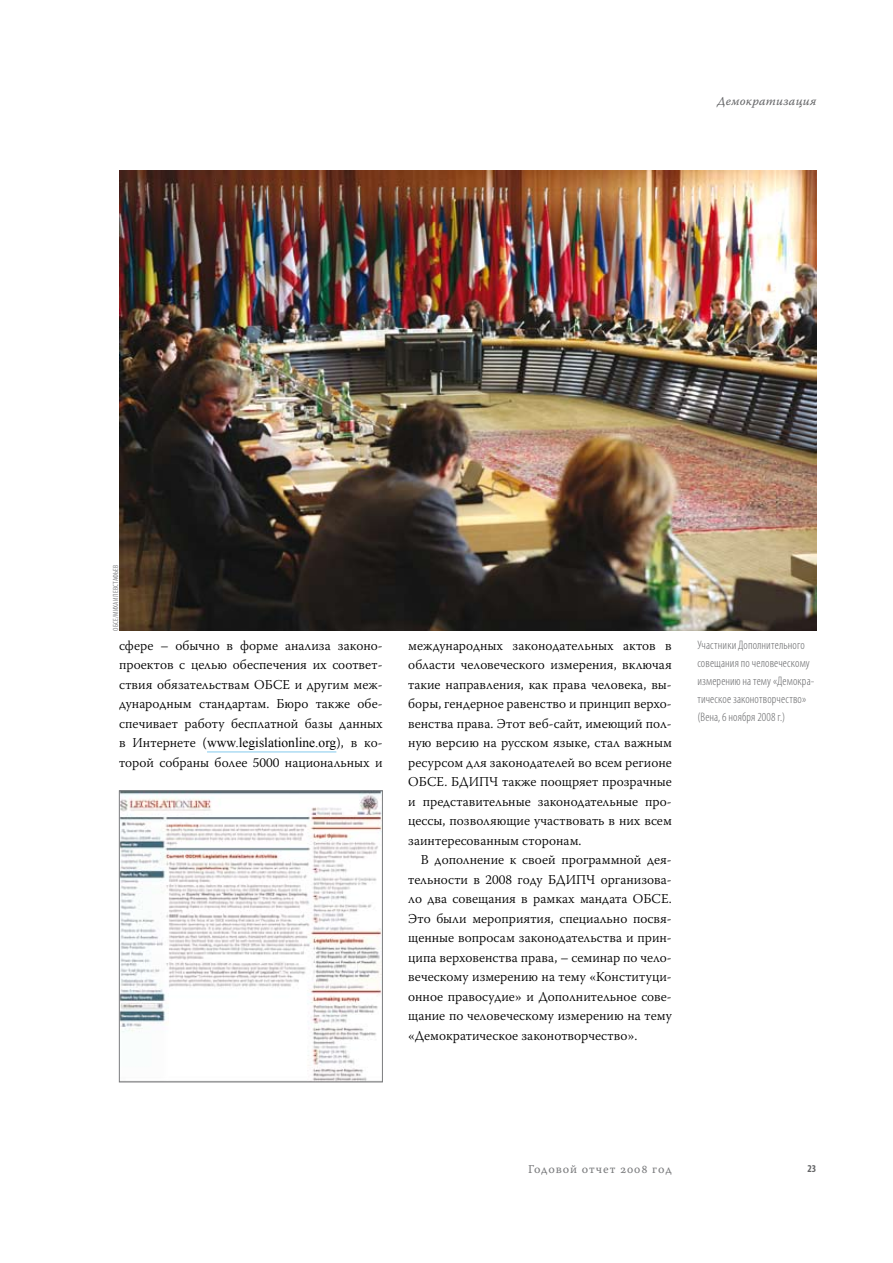
<style>
.page{position:relative;width:893px;height:1263px;background:#fff}
.page>*{position:absolute;margin:0;border:0;box-sizing:border-box;transform-origin:0 0}
.t1{font:300 13.5px/19.5px "Warnock Pro";color:#000;text-align:justify}
.t2{font:13.5px "Times New Roman";color:#000}
.t3{font:300 condensed 12.3px/18px "Myriad Pro";letter-spacing:.01em;color:#646567}
.t4{font:12px "Warnock Pro Capt";letter-spacing:.07em;color:#7b7c7e}
.t5{font:12px "Warnock Pro It Capt";letter-spacing:.015em;color:#646567}
.t6{font:700 condensed 10.5px "Myriad Pro";color:#646567}
.t7{font:condensed 7.5px "Myriad Pro";letter-spacing:.015em;color:#87888a}
.s1{font-family:"Warnock Pro";font-weight:300}
</style>
<div class="page">
<hr style="left:207px;top:751px;width:129px;height:1px;background:#85cbed">
<img style="left:119px;top:170px;width:697px;height:461px">
<img style="left:121px;top:792px;width:260px;height:288px">
<div style="left:119px;top:790px;width:264px;height:292px;border:1px solid #7b7c7e"></div>
<p class="t5" style="left:717px;top:93px;width:101px">Демократизация</p>
<p class="t7" style="left:111px;top:631px;width:66px;rotate:-90deg">ОБСЕ/Михаил Евстафьев</p>
<p class="t1" style="left:119px;top:635px;width:265px">сфере – обычно в форме анализа законо&shy;проектов с целью обеспечения их соответ&shy;ствия обязательствам ОБСЕ и другим меж&shy;дународным стандартам. Бюро также обе&shy;спечивает работу бесплатной базы данных</p>
<p class="t2" style="left:119px;top:735px;width:265px"><span class="s1">в Интернете (</span>www.legislationline.org<span class="s1">), в ко-</span></p>
<p class="t1" style="left:119px;top:752px;width:265px">торой собраны более 5000 национальных и</p>
<p class="t1" style="left:408px;top:635px;width:265px">международных законодательных актов в области человеческого измерения, включая такие направления, как права человека, вы&shy;боры, гендерное равенство и принцип верхо&shy;венства права. Этот веб-сайт, имеющий пол&shy;ную версию на русском языке, стал важным ресурсом для законодателей во всем регионе ОБСЕ. БДИПЧ также поощряет прозрачные и представительные законодательные про&shy;цессы, позволяющие участвовать в них всем заинтересованным сторонам.</p>
<p class="t1" style="left:408px;top:850px;width:265px;text-indent:13px">В дополнение к своей программной дея&shy;тельности в 2008 году БДИПЧ организова&shy;ло два совещания в рамках мандата ОБСЕ.<br>Это были мероприятия, специально посвя&shy;щенные вопросам законодательства и прин&shy;ципа верховенства права, – семинар по чело&shy;веческому измерению на тему «Конституци&shy;онное правосудие» и Дополнительное сове&shy;щание по человеческому измерению на тему «Демократическое законотворчество».</p>
<p class="t3" style="left:697px;top:636px;width:119px">Участники Дополнительного совещания по человеческому измерению на тему «Демокра&shy;тическое законотворчество» (Вена, 6 ноября 2008 г.)</p>
<p class="t4" style="left:528px;top:1161px;width:145px">Годовой отчет 2008 год</p>
<p class="t6" style="left:807px;top:1161px;width:11px">23</p>
</div>
